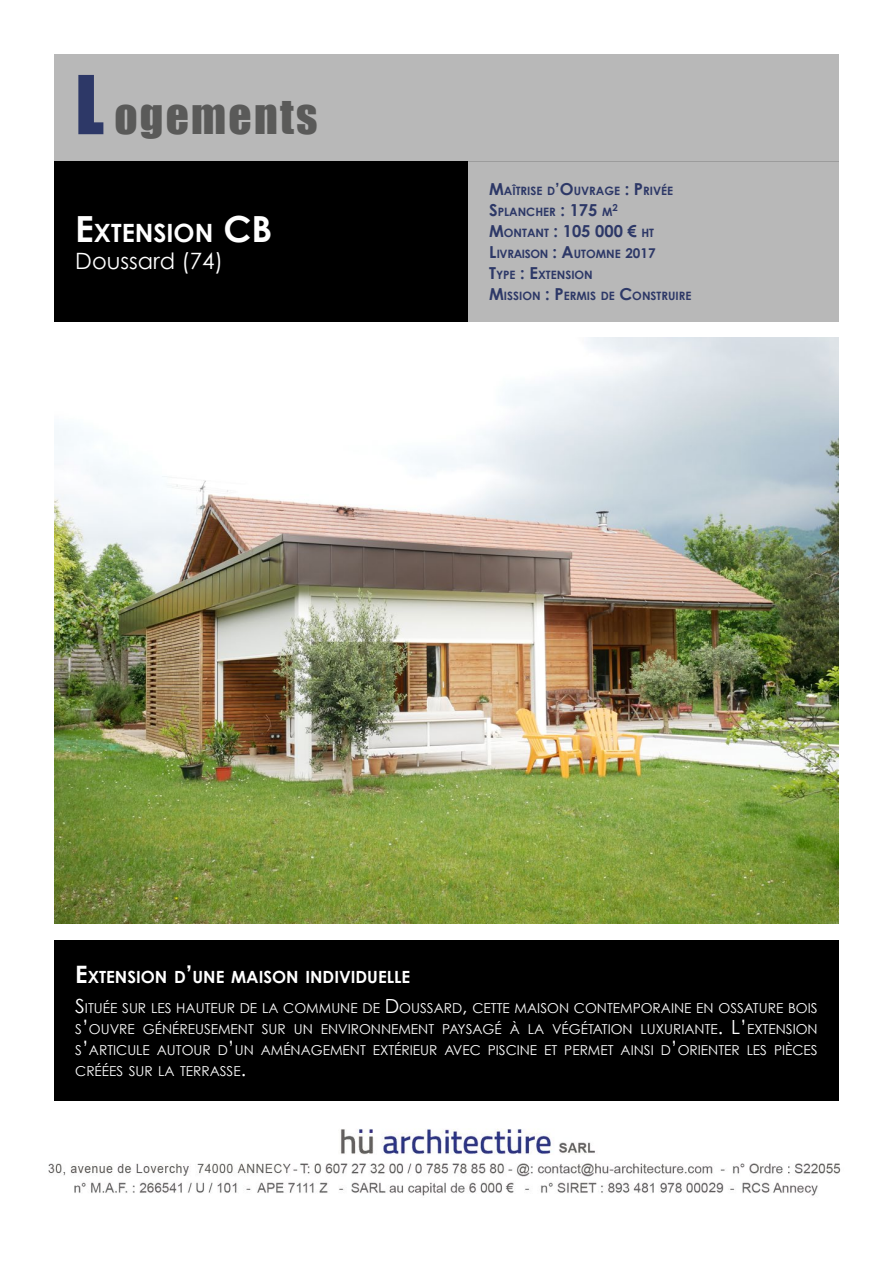
<style>
.page{position:relative;width:893px;height:1263px;background:#fff}
.page>*{position:absolute;margin:0;border:0;box-sizing:border-box;transform-origin:0 0}
.t1{font:45px "Impact";letter-spacing:.05em;color:#5a5a59}
.t2{font:700 25.2px "Century Gothic";color:#fff}
.t3{font:22.5px "Century Gothic";color:#fff}
.t4{font:700 16.8px "Century Gothic";color:#fff}
.t5{font:700 16.5px "Century Gothic";color:#2d3867}
.t6{font:13.65px/21px "Century Gothic";color:#fff;text-align:justify}
.t7{font:700 11.55px/21px "Century Gothic";color:#2d3867}
.t8{font:700 9.6px "Century Gothic";color:#2d3867}
.s1{font-size:75px;color:#2d3867}
.s2{font-size:36px}
.s3{font-size:16.5px}
.s4{font-size:11.55px}
.s5{font-size:13.5px}
.s6{font-size:24px}
.s7{font-size:19.5px}
</style>
<div class="page">
<div style="left:54px;top:54px;width:785px;height:107px;background:#b8b8b8"></div>
<img style="left:48px;top:1129px;width:793px;height:67px">
<div style="left:468px;top:161px;width:371px;height:161px;background:#b8b8b8"></div>
<div style="left:54px;top:161px;width:414px;height:161px;background:#000"></div>
<div style="left:54px;top:940px;width:785px;height:161px;background:#000"></div>
<img style="left:54px;top:337px;width:785px;height:586px">
<h1 class="t1" style="left:75px;top:89px;width:244px"><span class="s1">L</span> OGEMENTS</h1>
<h2 class="t2" style="left:75px;top:216px;width:199px"><span class="s2">E</span>XTENSION <span class="s2">CB</span></h2>
<h3 class="t3" style="left:75px;top:246px;width:149px">Doussard (74)</h3>
<p class="t7" style="left:489px;top:180px;width:186px"><span class="s3">M</span>AÎTRISE D<span class="s3">’O</span>UVRAGE <span class="s3">: P</span>RIVÉE<br><span class="s3">S</span>PLANCHER <span class="s3">: 175</span> M</p>
<p class="t8" style="left:612px;top:201px;width:7px">2</p>
<p class="t5" style="left:489px;top:221px;width:166px">M<span class="s4">ONTANT</span> : 105 000 € <span class="s4">HT</span></p>
<p class="t7" style="left:489px;top:243px;width:204px"><span class="s3">L</span>IVRAISON <span class="s3">:</span> <span class="s3">A</span>UTOMNE <span class="s5">2017<br></span><span class="s3">T</span>YPE <span class="s3">: E</span>XTENSION<br><span class="s3">M</span>ISSION <span class="s3">: P</span>ERMIS DE <span class="s3">C</span>ONSTRUIRE</p>
<p class="t4" style="left:75px;top:966px;width:336px"><span class="s6">E</span>XTENSION D<span class="s6">’</span>UNE MAISON INDIVIDUELLE</p>
<p class="t6" style="left:75px;top:997px;width:744px"><span class="s7">S</span>ITUÉE SUR LES HAUTEUR DE LA COMMUNE DE <span class="s7">D</span>OUSSARD<span class="s7">,</span> CETTE MAISON CONTEMPORAINE EN OSSATURE BOIS S<span class="s7">’</span>OUVRE GÉNÉREUSEMENT SUR UN ENVIRONNEMENT PAYSAGÉ À LA VÉGÉTATION LUXURIANTE<span class="s7">. L’</span>EXTENSION S<span class="s7">’</span>ARTICULE AUTOUR D<span class="s7">’</span>UN AMÉNAGEMENT EXTÉRIEUR AVEC PISCINE ET PERMET AINSI D<span class="s7">’</span>ORIENTER LES PIÈCES CRÉÉES SUR LA TERRASSE<span class="s7">.</span></p>
</div>
